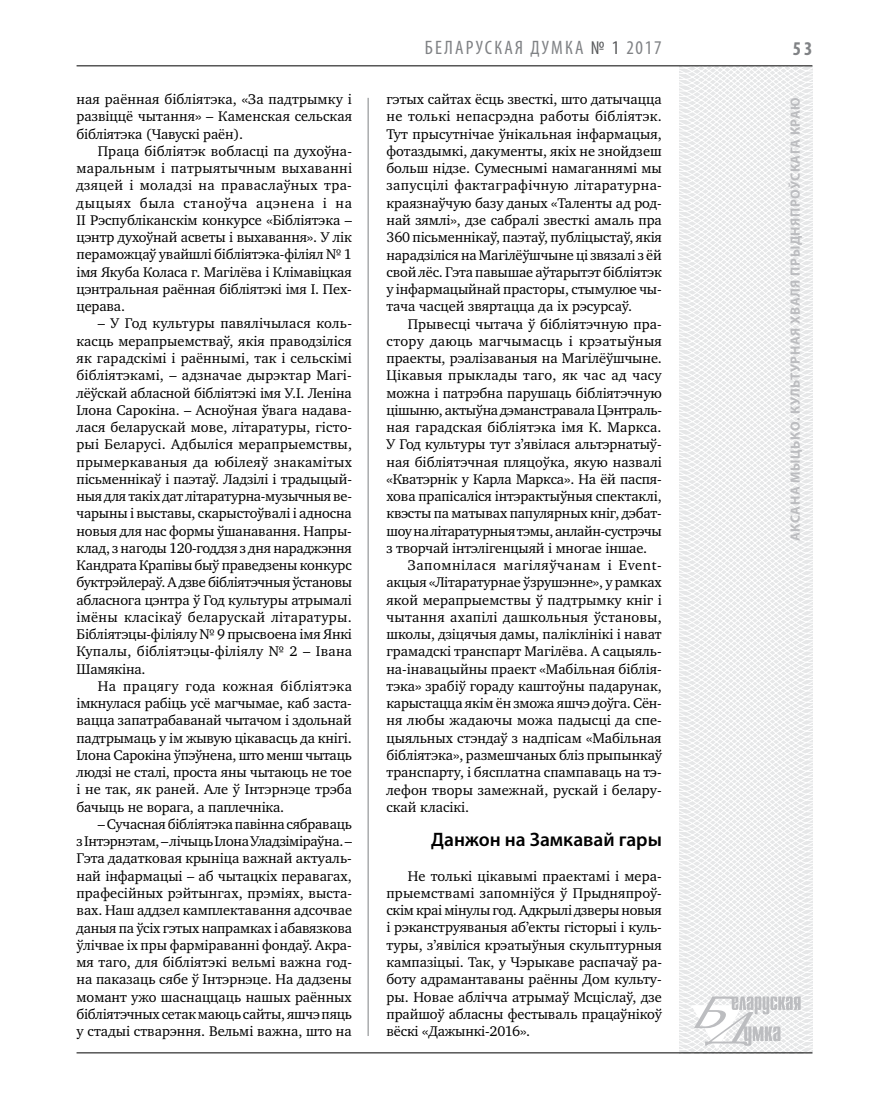
<style>
.page{position:relative;width:872px;height:1106px;background:#fff}
.page>*{position:absolute;margin:0;border:0;box-sizing:border-box;transform-origin:0 0}
.t1{font:condensed 19.5px "Myriad Pro";letter-spacing:.11em;color:#808285}
.t2{font:600 19.5px "Myriad Pro";color:#000}
.t3{font:700 condensed 19.5px "Myriad Pro";color:#808285}
.t4{font:14.4px/17.2px "Charter C";color:#000;text-align:justify}
.t5{font:700 13.5px "Myriad Pro";letter-spacing:.04em;color:#bcbdc0}
.s1{color:#58595b}
</style>
<div class="page">
<hr style="left:368px;top:98px;width:1px;height:938px;background:#808285">
<svg style="left:621px;top:65px;width:192px;height:989px"></svg>
<svg style="left:691px;top:996px;width:109px;height:53px"></svg>
<hr style="left:77px;top:65px;width:735px;height:1px;background:#000">
<hr style="left:77px;top:1052px;width:735px;height:1px;background:#000">
<p class="t4" style="left:77px;top:91px;width:277px">ная раённая бібліятэка, «За падтрымку і развіццё чытання» – Каменская сельская бібліятэка (Чавускі раён).</p>
<p class="t4" style="left:77px;top:142px;width:277px;text-indent:21px">Праца бібліятэк вобласці па духоўна&shy;маральным і патрыятычным выхаванні дзяцей і моладзі на праваслаўных тра&shy;дыцыях была станоўча ацэнена і на II Рэспубліканскім конкурсе «Бібліятэка – цэнтр духоўнай асветы і выхавання». У лік пераможцаў увайшлі бібліятэка-філіял № 1 імя Якуба Коласа г. Магілёва і Клімавіцкая цэнтральная раённая бібліятэкі імя І. Пех&shy;церава.</p>
<p class="t4" style="left:77px;top:315px;width:277px;text-indent:21px">– У Год культуры павялічылася коль&shy;касць мерапрыемстваў, якія праводзіліся як гарадскімі і раённымі, так і сельскімі бібліятэкамі, – адзначае дырэктар Магі&shy;лёўскай абласной бібліятэкі імя У.І. Леніна Ілона Сарокіна. – Асноўная ўвага надава&shy;лася беларускай мове, літаратуры, гісто&shy;рыі Беларусі. Адбыліся мерапрыемствы, прымеркаваныя да юбілеяў знакамітых пісьменнікаў і паэтаў. Ладзілі і традыцый&shy;ныя для такіх дат літаратурна-музычныя ве&shy;чарыны і выставы, скарыстоўвалі і адносна новыя для нас формы ўшанавання. Напры&shy;клад, з нагоды 120-годдзя з дня нараджэння Кандрата Крапівы быў праведзены конкурс буктрэйлераў. А дзве бібліятэчныя ўстановы абласнога цэнтра ў Год культуры атрымалі імёны класікаў беларускай літаратуры.<br>Бібліятэцы-філіялу № 9 прысвоена імя Янкі Купалы, бібліятэцы-філіялу № 2 – Івана Шамякіна.</p>
<p class="t4" style="left:77px;top:677px;width:277px;text-indent:21px">На працягу года кожная бібліятэка імкнулася рабіць усё магчымае, каб заста&shy;вацца запатрабаванай чытачом і здольнай падтрымаць у ім жывую цікавасць да кнігі.<br>Ілона Сарокіна ўпэўнена, што менш чытаць людзі не сталі, проста яны чытаюць не тое і не так, як раней. Але ў Інтэрнэце трэба бачыць не ворага, а паплечніка.</p>
<p class="t4" style="left:77px;top:815px;width:277px;text-indent:21px">– Сучасная бібліятэка павінна сябраваць з Інтэрнэтам, – лічыць Ілона Уладзіміраўна. – Гэта дадатковая крыніца важнай актуаль&shy;най інфармацыі – аб чытацкіх перавагах, прафесійных рэйтынгах, прэміях, выста&shy;вах. Наш аддзел камплектавання адсочвае даныя па ўсіх гэтых напрамках і абавязкова ўлічвае іх пры фарміраванні фондаў. Акра&shy;мя таго, для бібліятэкі вельмі важна год&shy;на паказаць сябе ў Інтэрнэце. На дадзены момант ужо шаснаццаць нашых раённых бібліятэчных сетак маюць сайты, яшчэ пяць у стадыі стварэння. Вельмі важна, што на</p>
<h1 class="t1" style="left:425px;top:36px;width:238px">БЕЛАРУСКАЯ ДУМКА <span class="s1">№ 1</span> 2017</h1>
<h1 class="t3" style="left:793px;top:37px;width:21px">53</h1>
<p class="t4" style="left:386px;top:91px;width:277px">гэтых сайтах ёсць звесткі, што датычацца не толькі непасрэдна работы бібліятэк.<br>Тут прысутнічае ўнікальная інфармацыя, фотаздымкі, дакументы, якіх не знойдзеш больш нідзе. Сумеснымі намаганнямі мы запусцілі фактаграфічную літаратурна&shy;краязнаўчую базу даных «Таленты ад род&shy;най зямлі», дзе сабралі звесткі амаль пра 360 пісьменнікаў, паэтаў, публіцыстаў, якія нарадзіліся на Магілёўшчыне ці звязалі з ёй свой лёс. Гэта павышае аўтарытэт бібліятэк у інфармацыйнай прасторы, стымулюе чы&shy;тача часцей звяртацца да іх рэсурсаў.</p>
<p class="t4" style="left:386px;top:315px;width:277px;text-indent:21px">Прывесці чытача ў бібліятэчную пра&shy;стору даюць магчымасць і крэатыўныя праекты, рэалізаваныя на Магілёўшчыне.<br>Цікавыя прыклады таго, як час ад часу можна і патрэбна парушаць бібліятэчную цішыню, актыўна дэманстравала Цэнтраль&shy;ная гарадская бібліятэка імя К. Маркса.<br>У Год культуры тут з’явілася альтэрнатыў&shy;ная бібліятэчная пляцоўка, якую назвалі «Кватэрнік у Карла Маркса». На ёй паспя&shy;хова прапісаліся інтэрактыўныя спектаклі, квэсты па матывах папулярных кніг, дэбат&shy;шоу на літаратурныя тэмы, анлайн-сустрэчы з творчай інтэлігенцыяй і многае іншае.</p>
<p class="t4" style="left:386px;top:557px;width:277px;text-align:left;text-indent:21px">Запомнілася магіляўчанам і Еvent&shy;акцыя «Літаратурнае ўзрушэнне», у рамках якой мерапрыемствы ў падтрымку кніг і чытання ахапілі дашкольныя ўстановы, школы, дзіцячыя дамы, паліклінікі і нават грамадскі транспарт Магілёва. А сацыяль-- на-інавацыйны праект «Мабільная біблія&shy;тэка» зрабіў гораду каштоўны падарунак, карыстацца якім ён зможа яшчэ доўга. Сён&shy;ня любы жадаючы можа падысці да спе&shy;цыяльных стэндаў з надпісам «Мабільная бібліятэка», размешчаных бліз прыпынкаў транспарту, і бясплатна спампаваць на тэ&shy;лефон творы замежнай, рускай і белару&shy;скай класікі.</p>
<h1 class="t2" style="left:431px;top:827px;width:232px">Данжон на Замкавай гары</h1>
<p class="t4" style="left:386px;top:867px;width:277px;text-align:left;text-indent:21px">Не толькі цікавымі праектамі і мера&shy;прыемствамі запомніўся ў Прыдняпроў-- скім краі мінулы год. Адкрылі дзверы новыя і рэканструяваныя аб’екты гісторыі і куль&shy;туры, з’явіліся крэатыўныя скульптурныя кампазіцыі. Так, у Чэрыкаве распачаў ра&shy;боту адрамантаваны раённы Дом культу&shy;ры. Новае аблічча атрымаў Мсціслаў, дзе прайшоў абласны фестываль працаўнікоў вёскі «Дажынкі-2016».</p>
<p class="t5" style="left:786px;top:541px;width:445px;rotate:-90deg">Аксана МЫЦЬКО. Культурная хваля Прыдняпроўскага краю</p>
</div>
